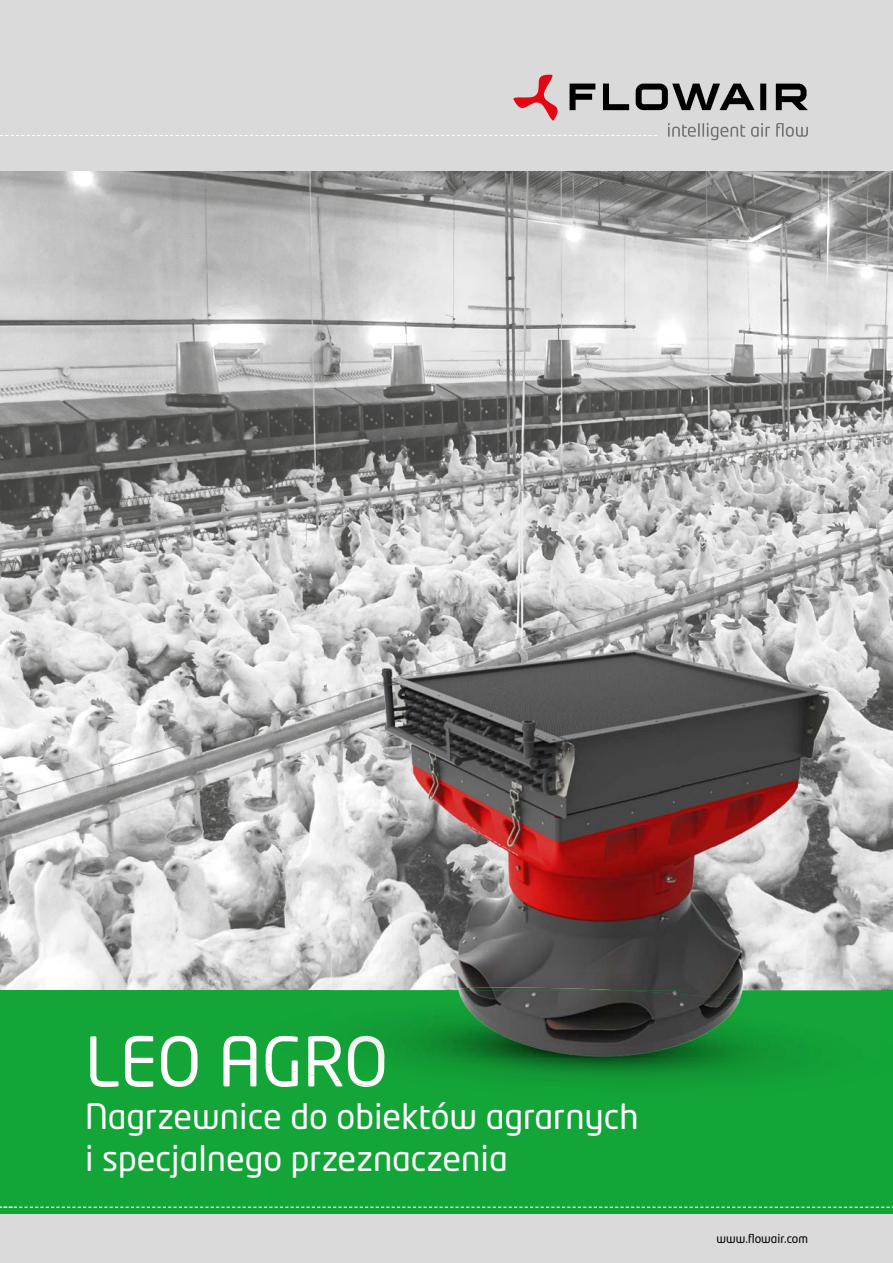
<style>
.page{position:relative;width:893px;height:1263px;background:#fff}
.page>*{position:absolute;margin:0;border:0;box-sizing:border-box;transform-origin:0 0}
.t1{font:67.5px "Neo Tech Pro";color:#fff}
.t2{font:34.5px "Neo Tech Pro";color:#fff}
.t3{font:12px "Neo Tech Pro";color:#000}
</style>
<div class="page">
<img style="left:0;top:170px;width:893px;height:820px">
<div style="left:0;top:990px;width:893px;height:225px;background:#13a538"></div>
<svg style="left:415px;top:1059px;width:373px;height:21px"></svg>
<div style="left:0;top:1214px;width:893px;height:49px;background:#dadada"></div>
<div style="left:0;top:0;width:893px;height:170px;background:#dadada"></div>
<svg style="left:0;top:74px;width:808px;height:66px"></svg>
<svg style="left:0;top:1206px;width:893px;height:2px"></svg>
<img style="left:332px;top:634px;width:549px;height:356px">
<img style="left:404px;top:987px;width:215px;height:3px">
<img style="left:332px;top:990px;width:549px;height:69px">
<img style="left:332px;top:1036px;width:52px;height:23px">
<h1 class="t1" style="left:85px;top:1020px;width:305px">LEO AGRO</h1>
<p class="t2" style="left:85px;top:1095px;width:555px">Nagrzewnice do obiektów agrarnych</p>
<p class="t2" style="left:85px;top:1137px;width:424px">i specjalnego przeznaczenia</p>
<p class="t3" style="left:716px;top:1231px;width:93px">www.flowair.com</p>
</div>
